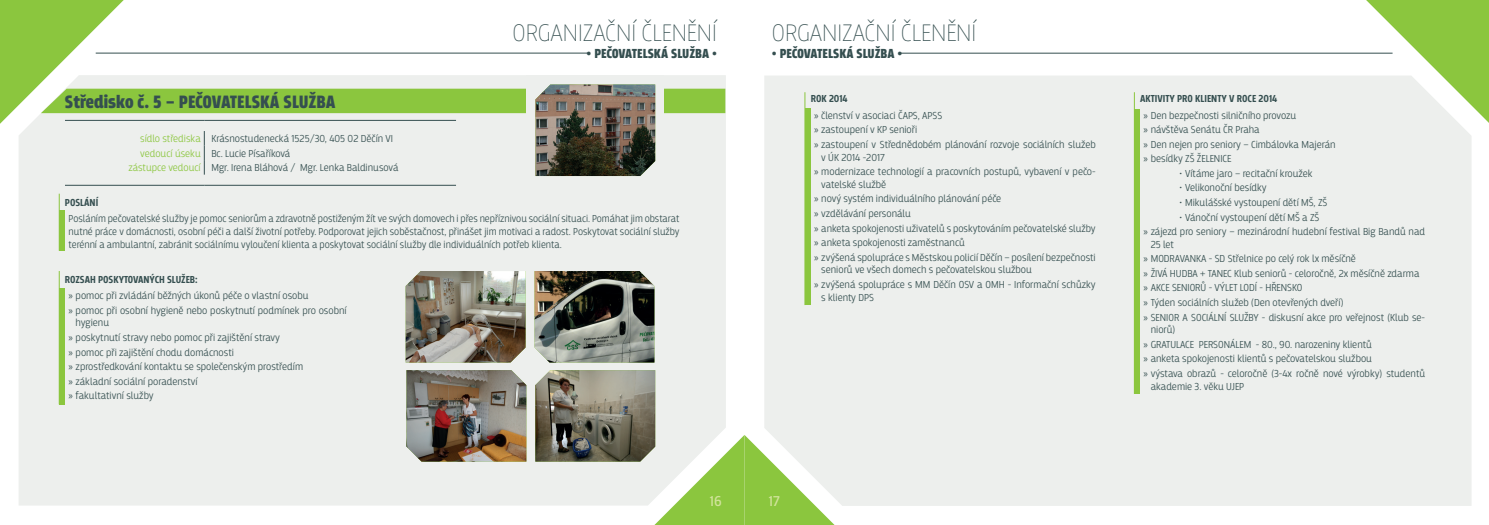
<style>
.page{position:relative;width:1489px;height:525px;background:#fff}
.page>*{position:absolute;margin:0;border:0;box-sizing:border-box;transform-origin:0 0}
.t1{font:100 25px "Breakers";color:#354f50}
.t2{font:900 18.75px "Breakers";color:#354f50}
.t3{font:15px "Breakers";color:#d0e39a}
.t4{font:900 13.75px "Breakers";color:#354f50}
.t5{font:300 10.62px/14.5px "Breakers";color:#354f50}
.t6{font:700 10.62px "Breakers";color:#354f50}
.s1{color:#8bc63e}
.s2{font-weight:700}
.s3{font-family:"Myriad Pro";font-weight:400}
</style>
<div class="page">
<div style="left:19px;top:176px;width:706px;height:329px;background:#edefed"></div>
<hr style="left:65px;top:185px;width:139px;height:1px;background:#354f50">
<hr style="left:204px;top:185px;width:252px;height:1px;background:#354f50">
<div style="left:59px;top:287px;width:6px;height:117px;background:#8bc63e"></div>
<div style="left:59px;top:210px;width:6px;height:41px;background:#8bc63e"></div>
<hr style="left:59px;top:271px;width:1px;height:133px;background:#8bc63e">
<hr style="left:59px;top:193px;width:1px;height:58px;background:#8bc63e">
<svg style="left:1365px;top:0;width:123px;height:122px"></svg>
<div style="left:764px;top:75px;width:707px;height:430px;background:#edefed"></div>
<hr style="left:899px;top:53px;width:493px;height:1px;background:#354f50">
<div style="left:804px;top:109px;width:6px;height:196px;background:#8bc63e"></div>
<div style="left:1134px;top:109px;width:5px;height:284px;background:#8bc63e"></div>
<hr style="left:804px;top:92px;width:1px;height:213px;background:#8bc63e">
<hr style="left:1133px;top:92px;width:1px;height:301px;background:#8bc63e">
<div style="left:525px;top:75px;width:138px;height:110px;background:#edefed"></div>
<svg style="left:0;top:0;width:725px;height:176px"></svg>
<img style="left:535px;top:84px;width:120px;height:92px">
<img style="left:534px;top:271px;width:120px;height:91px">
<svg style="left:535px;top:370px;width:299px;height:154px"></svg>
<img style="left:535px;top:370px;width:120px;height:91px">
<img style="left:405px;top:271px;width:120px;height:91px">
<img style="left:406px;top:370px;width:120px;height:91px">
<h1 class="t1" style="left:512px;top:18px;width:206px">ORGANIZAČNÍ ČLENĚNÍ</h1>
<p class="t4" style="left:586px;top:45px;width:132px">• PEČOVATELSKÁ SLUŽBA •</p>
<h2 class="t2" style="left:65px;top:91px;width:272px">Středisko č. 5 – PEČOVATELSKÁ SLUŽBA</h2>
<p class="t5" style="left:140px;top:131px;width:254px"><span class="s1">sídlo střediska</span> Krásnostudenecká 1525/30, 405 02 Děčín VI</p>
<p class="t5" style="left:140px;top:146px;width:152px"><span class="s1">vedoucí úseku</span> Bc. Lucie Písaříková</p>
<p class="t5" style="left:128px;top:160px;width:271px"><span class="s1">zástupce vedoucí</span> Mgr. Irena Bláhová / Mgr. Lenka Baldinusová</p>
<p class="t6" style="left:65px;top:196px;width:35px">POSLÁNÍ</p>
<p class="t5" style="left:69px;top:212px;width:612px;line-height:12.8px;text-align:justify">Posláním pečovatelské služby je pomoc seniorům a zdravotně postiženým žít ve svých domovech i přes nepříznivou sociální situaci. Pomáhat jim obstarat nutné práce v domácnosti, osobní péči a další životní potřeby. Podporovat jejich soběstačnost, přinášet jim motivaci a radost. Poskytovat sociální služby terénní a ambulantní, zabránit sociálnímu vyloučení klienta a poskytovat sociální služby dle individuálních potřeb klienta.</p>
<p class="t5" style="left:69px;top:271px;width:241px;line-height:16.2px;text-indent:-4px"><span class="s2">ROZSAH POSKYTOVANÝCH SLUŽEB:<br></span><span class="s3">»</span> pomoc při zvládání běžných úkonů péče o vlastní osobu</p>
<p class="t5" style="left:76px;top:304px;width:272px;line-height:12.8px;text-indent:-7px"><span class="s3">»</span> pomoc při osobní hygieně nebo poskytnutí podmínek pro osobní hygienu</p>
<p class="t5" style="left:69px;top:330px;width:236px"><span class="s3">»</span> poskytnutí stravy nebo pomoc při zajištění stravy<br><span class="s3">»</span> pomoc při zajištění chodu domácnosti<br><span class="s3">»</span> zprostředkování kontaktu se společenským prostředím <span class="s3">»</span> základní sociální poradenství<br><span class="s3">»</span> fakultativní služby</p>
<h1 class="t1" style="left:772px;top:18px;width:206px">ORGANIZAČNÍ ČLENĚNÍ</h1>
<p class="t4" style="left:772px;top:45px;width:132px">• PEČOVATELSKÁ SLUŽBA •</p>
<p class="t5" style="left:814px;top:91px;width:129px;line-height:16.2px;text-indent:-4px"><span class="s2">ROK 2014<br></span><span class="s3">»</span> členství v asociaci ČAPS, APSS</p>
<p class="t5" style="left:814px;top:122px;width:283px"><span class="s3">»</span> zastoupení v KP senioři<br><span class="s3">»</span> zastoupení v Střednědobém plánování rozvoje sociálních služeb</p>
<p class="t5" style="left:814px;top:150px;width:283px;text-indent:7px">v ÚK 2014 -2017<br><span class="s3">»</span> modernizace technologií a pracovních postupů, vybavení v pečo-</p>
<p class="t5" style="left:814px;top:177px;width:283px;text-indent:7px">vatelské službě<br><span class="s3">»</span> nový systém individuálního plánování péče<br><span class="s3">»</span> vzdělávání personálu<br><span class="s3">»</span> anketa spokojenosti uživatelů s poskytováním pečovatelské služby <span class="s3">»</span> anketa spokojenosti zaměstnanců<br><span class="s3">»</span> zvýšená spolupráce s Městskou policií Děčín – posílení bezpečnosti</p>
<p class="t5" style="left:814px;top:262px;width:283px;text-indent:7px">seniorů ve všech domech s pečovatelskou službou<br><span class="s3">»</span> zvýšená spolupráce s MM Děčín OSV a OMH - Informační schůzky</p>
<p class="t5" style="left:821px;top:290px;width:54px">s klienty DPS</p>
<h3 class="t3" style="left:710px;top:491px;width:14px">16</h3>
<h3 class="t3" style="left:768px;top:491px;width:12px">17</h3>
<p class="t5" style="left:1143px;top:91px;width:154px;line-height:16.2px;text-indent:-4px"><span class="s2">AKTIVITY PRO KLIENTY V ROCE 2014<br></span><span class="s3">»</span> Den bezpečnosti silničního provozu</p>
<p class="t5" style="left:1143px;top:122px;width:193px"><span class="s3">»</span> návštěva Senátu ČR Praha<br><span class="s3">»</span> Den nejen pro seniory – Cimbálovka Majerán <span class="s3">»</span> besídky ZŠ ŽELENICE</p>
<p class="t5" style="left:1178px;top:166px;width:135px">• Vítáme jaro – recitační kroužek</p>
<p class="t5" style="left:1178px;top:180px;width:89px">• Velikonoční besídky</p>
<p class="t5" style="left:1178px;top:195px;width:150px">• Mikulášské vystoupení dětí MŠ, ZŠ</p>
<p class="t5" style="left:1143px;top:210px;width:283px;text-indent:35px">• Vánoční vystoupení dětí MŠ a ZŠ<br><span class="s3">»</span> zájezd pro seniory – mezinárodní hudební festival Big Bandů nad</p>
<p class="t5" style="left:1143px;top:237px;width:283px;text-indent:7px">25 let<br><span class="s3">»</span> MODRAVANKA - SD Střelnice po celý rok lx měsíčně<br><span class="s3">»</span> ŽIVÁ HUDBA + TANEC Klub seniorů - celoročně, 2x měsíčně zdarma <span class="s3">»</span> AKCE SENIORŮ - VÝLET LODÍ - HŘENSKO<br><span class="s3">»</span> Týden sociálních služeb (Den otevřených dveří)<br><span class="s3">»</span> SENIOR A SOCIÁLNÍ SLUŽBY - diskusní akce pro veřejnost (Klub se-</p>
<p class="t5" style="left:1143px;top:322px;width:283px;text-indent:7px">niorů)<br><span class="s3">»</span> GRATULACE PERSONÁLEM - 80., 90. narozeniny klientů<br><span class="s3">»</span> anketa spokojenosti klientů s pečovatelskou službou<br><span class="s3">»</span> výstava obrazů - celoročně (3-4x ročně nové výrobky) studentů</p>
<p class="t5" style="left:1150px;top:379px;width:95px">akademie 3. věku UJEP</p>
</div>
